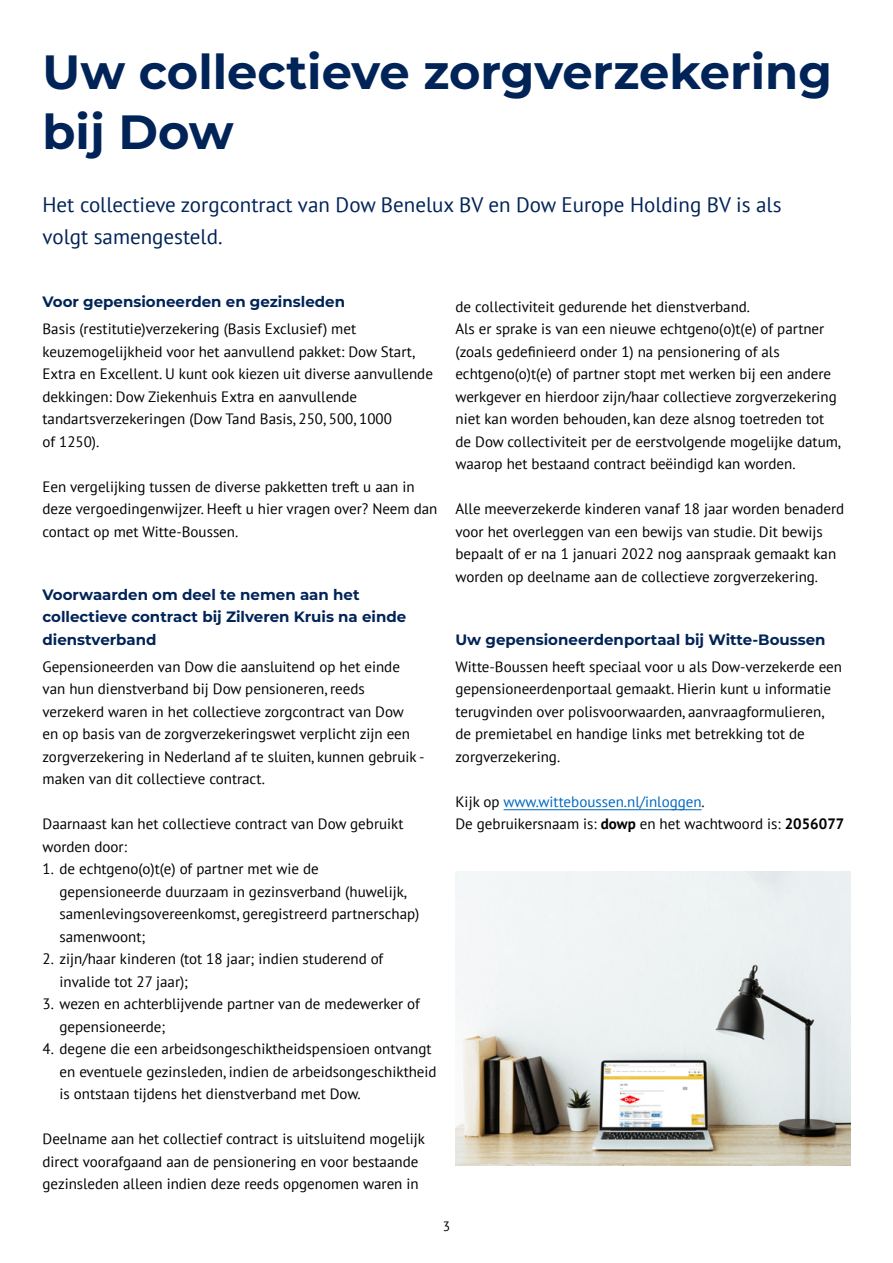
<style>
.page{position:relative;width:893px;height:1263px;background:#fff}
.page>*{position:absolute;margin:0;border:0;box-sizing:border-box;transform-origin:0 0}
.Kop_titel{font:700 48px/60px "Montserrat";color:#002358}
.Intro{font:21px/31.5px "PT Sans";color:#002358}
.Brood{font:15px/22.5px "PT Sans";color:#000}
.Alinea_kop_10_pt{font:700 15px/22.5px "Montserrat";color:#002358}
.t1{font:13.5px "PT Sans";color:#000}
.s1{color:#0068c1}
.s2{font-weight:700}
</style>
<div class="page">
<hr style="left:504px;top:809px;width:198px;height:1px;background:#0068c1">
<img style="left:455px;top:872px;width:395px;height:294px">
<h1 class="Kop_titel" style="left:43px;top:40px;width:791px">Uw collectieve zorgverzekering bij Dow</h1>
<h2 class="Intro" style="left:43px;top:188px;width:740px">Het collectieve zorgcontract van Dow Benelux BV en Dow Europe Holding BV is als volgt samengesteld.</h2>
<h3 class="Alinea_kop_10_pt" style="left:43px;top:290px;width:304px">Voor gepensioneerden en gezinsleden</h3>
<p class="Brood" style="left:43px;top:317px;width:392px">Basis (restitutie)verzekering (Basis Exclusief) met keuzemogelijkheid voor het aanvullend pakket: Dow Start, Extra en Excellent. U kunt ook kiezen uit diverse aanvullende dekkingen: Dow Ziekenhuis Extra en aanvullende tandartsverzekeringen (Dow Tand Basis, 250, 500, 1000<br>of 1250).</p>
<p class="Brood" style="left:43px;top:475px;width:396px">Een vergelijking tussen de diverse pakketten treft u aan in deze vergoedingenwijzer. Heeft u hier vragen over? Neem dan contact op met Witte-Boussen.</p>
<h3 class="Alinea_kop_10_pt" style="left:43px;top:582px;width:365px">Voorwaarden om deel te nemen aan het collectieve contract bij Zilveren Kruis na einde dienstverband</h3>
<p class="Brood" style="left:43px;top:655px;width:383px">Gepensioneerden van Dow die aansluitend op het einde van hun dienstverband bij Dow pensioneren, reeds verzekerd waren in het collectieve zorgcontract van Dow<br>en op basis van de zorgverzekeringswet verplicht zijn een zorgverzekering in Nederland af te sluiten, kunnen gebruik - maken van dit collectieve contract.</p>
<p class="Brood" style="left:43px;top:812px;width:362px">Daarnaast kan het collectieve contract van Dow gebruikt worden door:</p>
<p class="Brood" style="left:60px;top:857px;width:361px;text-indent:-17px">1. de echtgeno(o)t(e) of partner met wie de gepensioneerde duurzaam in gezinsverband (huwelijk, samenlevingsovereenkomst, geregistreerd partnerschap) samenwoont;</p>
<p class="Brood" style="left:60px;top:947px;width:325px;text-indent:-17px">2. zijn/haar kinderen (tot 18 jaar; indien studerend of invalide tot 27 jaar);</p>
<p class="Brood" style="left:60px;top:992px;width:362px;text-indent:-17px">3. wezen en achterblijvende partner van de medewerker of gepensioneerde;</p>
<p class="Brood" style="left:60px;top:1037px;width:379px;text-indent:-17px">4. degene die een arbeidsongeschiktheidspensioen ontvangt en eventuele gezinsleden, indien de arbeidsongeschiktheid is ontstaan tijdens het dienstverband met Dow.</p>
<p class="Brood" style="left:43px;top:1127px;width:384px">Deelname aan het collectief contract is uitsluitend mogelijk direct voorafgaand aan de pensionering en voor bestaande gezinsleden alleen indien deze reeds opgenomen waren in</p>
<p class="Brood" style="left:455px;top:295px;width:296px">de collectiviteit gedurende het dienstverband.</p>
<p class="Brood" style="left:455px;top:317px;width:387px">Als er sprake is van een nieuwe echtgeno(o)t(e) of partner (zoals gedefinieerd onder 1) na pensionering of als echtgeno(o)t(e) of partner stopt met werken bij een andere werkgever en hierdoor zijn/haar collectieve zorgverzekering niet kan worden behouden, kan deze alsnog toetreden tot de Dow collectiviteit per de eerstvolgende mogelijke datum, waarop het bestaand contract beëindigd kan worden.</p>
<p class="Brood" style="left:455px;top:497px;width:390px">Alle meeverzekerde kinderen vanaf 18 jaar worden benaderd voor het overleggen van een bewijs van studie. Dit bewijs bepaalt of er na 1 januari 2022 nog aanspraak gemaakt kan worden op deelname aan de collectieve zorgverzekering.</p>
<h3 class="Alinea_kop_10_pt" style="left:455px;top:627px;width:372px">Uw gepensioneerdenportaal bij Witte-Boussen</h3>
<p class="Brood" style="left:455px;top:655px;width:388px">Witte-Boussen heeft speciaal voor u als Dow-verzekerde een gepensioneerdenportaal gemaakt. Hierin kunt u informatie terugvinden over polisvoorwaarden, aanvraagformulieren, de premietabel en handige links met betrekking tot de zorgverzekering.</p>
<p class="Brood" style="left:455px;top:790px;width:390px">Kijk op <span class="s1">www.witteboussen.nl/inloggen</span>.<br>De gebruikersnaam is: <span class="s2">dowp</span> en het wachtwoord is: <span class="s2">2056077</span></p>
<p class="t1" style="left:443px;top:1217px;width:9px">3</p>
</div>
